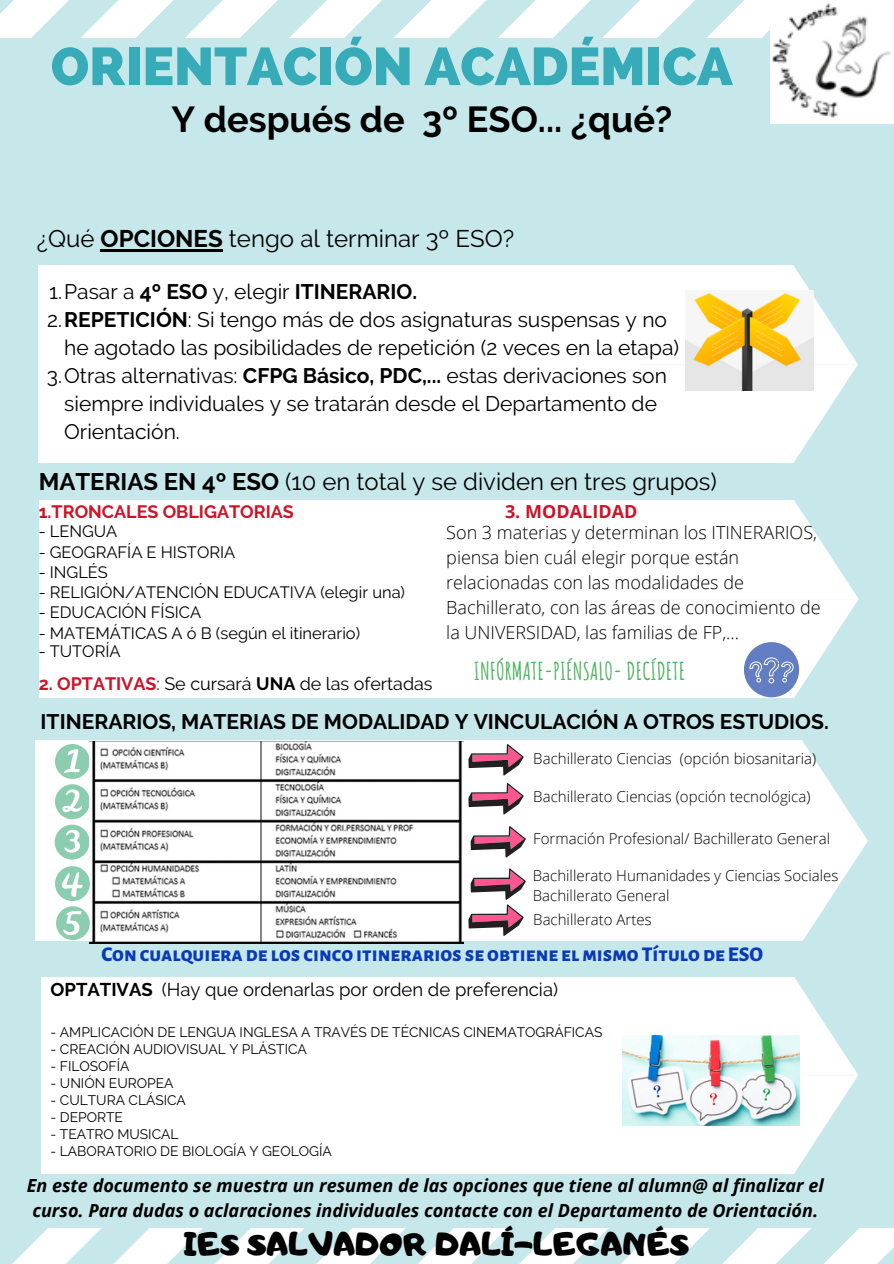
<style>
.page{position:relative;width:894px;height:1264px;background:#fff}
.page>*{position:absolute;margin:0;border:0;box-sizing:border-box;transform-origin:0 0}
.t1{font:800 52.95px "Raleway";color:#37abb7}
.t2{font:700 36px "Raleway";color:#000}
.t3{font:31.5px "Adigiana Toybox";color:#000}
.t4{font:24px "Raleway";color:#000}
.t5{font:700 24px "Amatic SC";color:#49b35c}
.t6{font:23.85px "Raleway";color:#000}
.t7{font:21px/28.2px "Raleway";color:#000}
.t8{font:800 21px "Alegreya Sans SC";color:#093ab8}
.t9{font:700 21px "Raleway";color:#000}
.t10{font:18.45px "Raleway";color:#000}
.t11{font:300 18px/24.8px "Open Sans";color:#000}
.t12{font:italic 700 18px/24.8px "Open Sans";color:#000;text-align:center}
.t13{font:18px "Raleway";color:#000}
.t14{font:700 18px "Raleway";color:#ca1529}
.t15{font:700 18px "Open Sans";color:#ca1529}
.t16{font:16.5px "Raleway";color:#000}
.t17{font:300 15px "Open Sans";color:#000}
.t18{font:13.8px "Raleway";color:#000}
.s1{font-weight:700}
.s2{font-weight:700;color:#ca1529}
</style>
<div class="page">
<div style="left:0;top:0;width:893px;height:1263px;background:#c7e8eb"></div>
<div style="left:41px;top:977px;width:598px;height:196px;background:#fff"></div>
<svg style="left:636px;top:977px;width:221px;height:196px"></svg>
<div style="left:35px;top:740px;width:610px;height:200px;background:#fff"></div>
<svg style="left:645px;top:740px;width:222px;height:200px;background:#f6fbfc"></svg>
<div style="left:39px;top:500px;width:600px;height:197px;background:#fff"></div>
<div style="left:39px;top:265px;width:599px;height:197px;background:#fff"></div>
<svg style="left:638px;top:265px;width:219px;height:197px"></svg>
<svg style="left:0;top:0;width:769px;height:37px"></svg>
<svg style="left:13px;top:1228px;width:880px;height:35px"></svg>
<img style="left:685px;top:290px;width:128px;height:101px">
<img style="left:622px;top:1035px;width:177px;height:90px">
<img style="left:769px;top:0;width:124px;height:124px">
<svg style="left:639px;top:500px;width:218px;height:197px;background:#eff5f9"></svg>
<svg style="left:55px;top:744px;width:34px;height:115px"></svg>
<svg style="left:468px;top:744px;width:55px;height:31px"></svg>
<img style="left:89px;top:741px;width:374px;height:202px">
<svg style="left:468px;top:783px;width:55px;height:31px"></svg>
<svg style="left:470px;top:826px;width:55px;height:31px"></svg>
<svg style="left:468px;top:868px;width:57px;height:68px"></svg>
<svg style="left:55px;top:866px;width:35px;height:74px"></svg>
<hr style="left:101px;top:249px;width:122px;height:2px;background:#000">
<p class="t1" style="left:51px;top:35px;width:683px">ORIENTACIÓN ACADÉMICA</p>
<p class="t2" style="left:171px;top:99px;width:502px">Y después de 3º ESO... ¿qué?</p>
<p class="t4" style="left:37px;top:224px;width:478px">¿Qué <span class="s1">OPCIONES</span> tengo al terminar 3º ESO?</p>
<p class="t7" style="left:49px;top:277px;width:369px">1.Pasar a <span class="s1">4º ESO</span> y, elegir <span class="s1">ITINERARIO.</span></p>
<p class="t7" style="left:64px;top:305px;width:616px;text-indent:-17px">2.<span class="s1">REPETICIÓN</span>: Si tengo más de dos asignaturas suspensas y no he agotado las posibilidades de repetición (2 veces en la etapa)</p>
<p class="t7" style="left:64px;top:361px;width:604px;text-indent:-17px">3.Otras alternativas: <span class="s1">CFPG Básico, PDC,...</span> estas derivaciones son siempre individuales y se tratarán desde el Departamento de<br>Orientación.</p>
<p class="t6" style="left:39px;top:467px;width:679px"><span class="s1">MATERIAS EN 4º ESO</span> (10 en total y se dividen en tres grupos)</p>
<p class="t14" style="left:39px;top:501px;width:256px">1.TRONCALES OBLIGATORIAS</p>
<p class="t16" style="left:39px;top:521px;width:80px">- LENGUA</p>
<p class="t16" style="left:39px;top:542px;width:198px">- GEOGRAFÍA E HISTORIA</p>
<p class="t16" style="left:39px;top:562px;width:71px">- INGLÉS</p>
<p class="t16" style="left:39px;top:582px;width:367px">- RELIGIÓN/ATENCIÓN EDUCATIVA (elegir una)</p>
<p class="t16" style="left:39px;top:603px;width:164px">- EDUCACIÓN FÍSICA</p>
<p class="t16" style="left:39px;top:623px;width:323px">- MATEMÁTICAS A ó B (según el itinerario)</p>
<p class="t16" style="left:39px;top:641px;width:83px">- TUTORÍA</p>
<p class="t13" style="left:39px;top:673px;width:395px"><span class="s2">2. OPTATIVAS</span>: Se cursará <span class="s1">UNA</span> de las ofertadas</p>
<p class="t15" style="left:505px;top:498px;width:134px">3. MODALIDAD</p>
<p class="t11" style="left:446px;top:520px;width:376px">Son 3 materias y determinan los ITINERARIOS, piensa bien cuál elegir porque están relacionadas con las modalidades de Bachillerato, con las áreas de conocimiento de la UNIVERSIDAD, las familias de FP,...</p>
<p class="t5" style="left:473px;top:655px;width:213px">INFÓRMATE-PIÉNSALO- DECÍDETE</p>
<p class="t9" style="left:41px;top:709px;width:789px">ITINERARIOS, MATERIAS DE MODALIDAD Y VINCULACIÓN A OTROS ESTUDIOS.</p>
<p class="t17" style="left:533px;top:747px;width:284px">Bachillerato Ciencias (opción biosanitaria)</p>
<p class="t17" style="left:533px;top:785px;width:278px">Bachillerato Ciencias (opción tecnológica)</p>
<p class="t17" style="left:533px;top:827px;width:298px">Formación Profesional/ Bachillerato General</p>
<p class="t17" style="left:532px;top:864px;width:307px">Bachillerato Humanidades y Ciencias Sociales</p>
<p class="t17" style="left:532px;top:885px;width:138px">Bachillerato General</p>
<p class="t17" style="left:533px;top:909px;width:120px">Bachillerato Artes</p>
<p class="t8" style="left:101px;top:944px;width:663px">Concualquiera de los cinco itinerarios se obtiene elmismo Título de ESO</p>
<p class="t10" style="left:51px;top:978px;width:509px"><span class="s1">OPTATIVAS</span> (Hay que ordenarlas por orden de preferencia)</p>
<p class="t18" style="left:51px;top:1023px;width:553px">- AMPLICACIÓN DE LENGUA INGLESA A TRAVÉS DE TÉCNICAS CINEMATOGRÁFICAS</p>
<p class="t18" style="left:51px;top:1040px;width:258px">- CREACIÓN AUDIOVISUAL Y PLÁSTICA</p>
<p class="t18" style="left:51px;top:1057px;width:80px">- FILOSOFÍA</p>
<p class="t18" style="left:51px;top:1074px;width:124px">- UNIÓN EUROPEA</p>
<p class="t18" style="left:51px;top:1092px;width:137px">- CULTURA CLÁSICA</p>
<p class="t18" style="left:51px;top:1109px;width:74px">- DEPORTE</p>
<p class="t18" style="left:51px;top:1126px;width:129px">- TEATRO MUSICAL</p>
<p class="t18" style="left:51px;top:1143px;width:282px">- LABORATORIO DE BIOLOGÍA Y GEOLOGÍA</p>
<p class="t12" style="left:27px;top:1173px;width:798px">En este documento se muestra un resumen de las opciones que tiene al alumn@ al finalizar el curso. Para dudas o aclaraciones individuales contacte con el Departamento de Orientación.</p>
<p class="t3" style="left:184px;top:1223px;width:506px">IES SALVADOR DALÍ-LEGANÉS</p>
</div>
